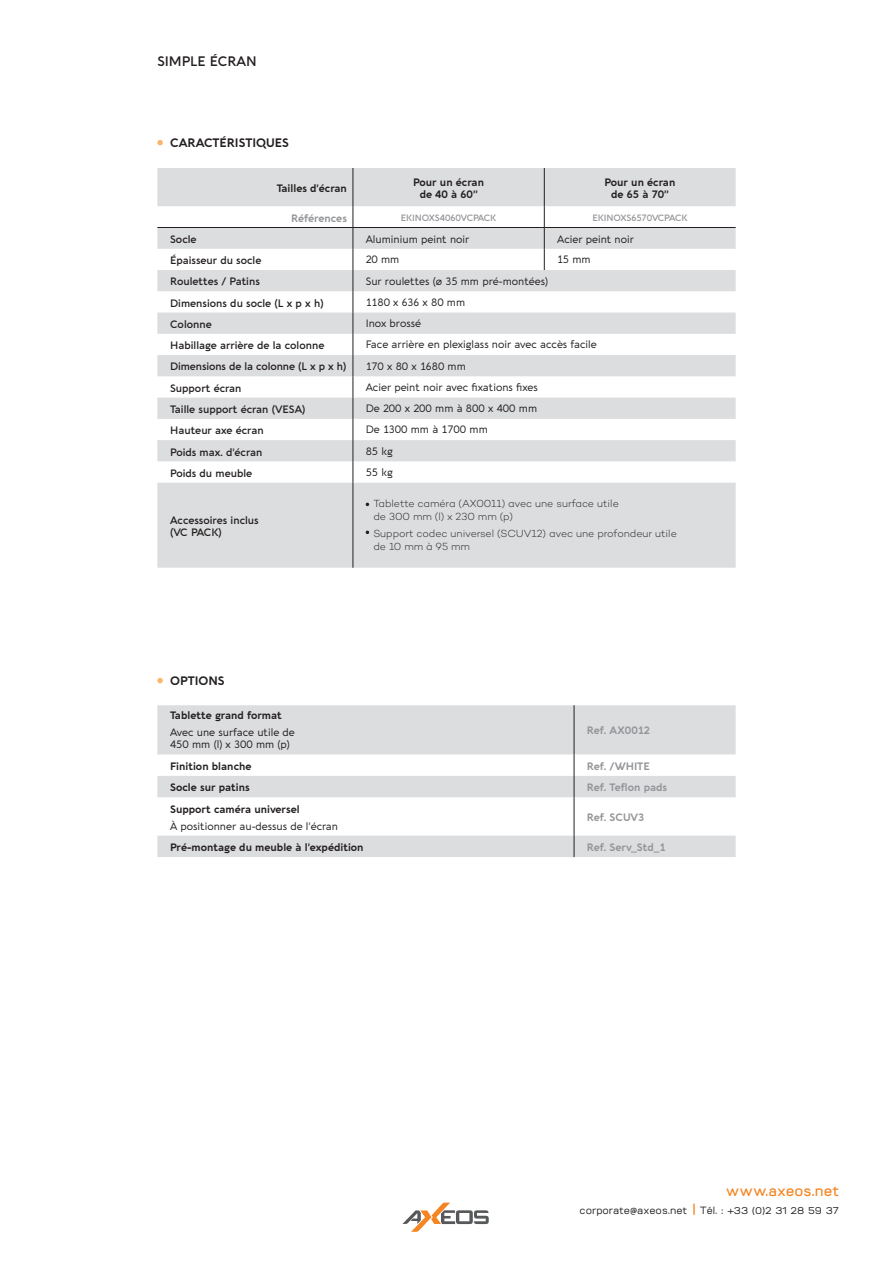
<style>
.page{position:relative;width:893px;height:1263px;background:#fff}
.page>*{position:absolute;margin:0;border:0;box-sizing:border-box;transform-origin:0 0}
.t1{font:600 15px "Vitro";color:#f48522}
.t2{font:600 13.5px "Aquawax Pro";color:#231f20}
.t3{font:700 12px "Aquawax Pro";color:#231f20}
.t4{font:10.5px/12.6px "Aquawax Pro";color:#231f20}
.t5{font:600 10.5px/12.6px "Aquawax Pro";color:#231f20}
.t6{font:700 10.5px/12.6px "Aquawax Pro";color:#231f20;text-align:center}
.t7{font:300 10.5px/12.6px "Campton";letter-spacing:-.005em;color:#231f20}
.t8{font:700 10.5px "Aquawax Pro";color:#939598}
.t9{font:500 10.5px "Vitro";color:#231f20}
.t10{font:600 9px "Aquawax Pro";letter-spacing:-.01em;color:#939598}
.s1{font-weight:600;font-size:15px;color:#f48522}
</style>
<div class="page">
<svg style="left:403px;top:1202px;width:86px;height:30px"></svg>
<svg style="left:157px;top:140px;width:6px;height:5px"></svg>
<svg style="left:157px;top:678px;width:6px;height:5px"></svg>
<svg style="left:157px;top:168px;width:579px;height:400px;fill:#dcdddf"></svg>
<hr style="left:353px;top:168px;width:1px;height:38px;background:#231f20">
<svg style="left:353px;top:206px;width:1px;height:277px"></svg>
<hr style="left:353px;top:483px;width:1px;height:85px;background:#231f20">
<hr style="left:157px;top:227px;width:196px;height:1px;background:#231f20">
<hr style="left:544px;top:168px;width:1px;height:38px;background:#231f20">
<svg style="left:544px;top:206px;width:1px;height:64px"></svg>
<hr style="left:353px;top:227px;width:191px;height:1px;background:#231f20">
<hr style="left:544px;top:227px;width:192px;height:1px;background:#231f20">
<svg style="left:157px;top:705px;width:579px;height:152px;fill:#dcdddf"></svg>
<hr style="left:574px;top:705px;width:1px;height:49px;background:#231f20">
<svg style="left:574px;top:754px;width:1px;height:43px"></svg>
<hr style="left:574px;top:797px;width:1px;height:39px;background:#231f20">
<svg style="left:574px;top:836px;width:1px;height:21px"></svg>
<p class="t2" style="left:157px;top:54px;width:101px">SIMPLE ÉCRAN</p>
<p class="t3" style="left:170px;top:136px;width:120px">CARACTÉRISTIQUES</p>
<p class="t6" style="left:277px;top:182px;width:72px">Tailles d’écran</p>
<p class="t6" style="left:413px;top:176px;width:72px">Pour un écran de 40 à 60’’</p>
<p class="t6" style="left:605px;top:176px;width:72px">Pour un écran de 65 à 70’’</p>
<p class="t8" style="left:291px;top:212px;width:57px">Références</p>
<p class="t10" style="left:401px;top:213px;width:97px">EKINOXS4060VCPACK</p>
<p class="t10" style="left:592px;top:213px;width:97px">EKINOXS6570VCPACK</p>
<p class="t5" style="left:170px;top:233px;width:28px">Socle</p>
<p class="t4" style="left:366px;top:233px;width:105px">Aluminium peint noir</p>
<p class="t4" style="left:557px;top:233px;width:78px">Acier peint noir</p>
<p class="t5" style="left:170px;top:254px;width:93px">Épaisseur du socle</p>
<p class="t4" style="left:366px;top:253px;width:35px">20 mm</p>
<p class="t4" style="left:557px;top:253px;width:35px">15 mm</p>
<p class="t5" style="left:170px;top:275px;width:91px">Roulettes / Patins</p>
<p class="t4" style="left:366px;top:275px;width:184px">Sur roulettes (ø 35 mm pré-montées)</p>
<p class="t5" style="left:170px;top:297px;width:155px">Dimensions du socle (L x p x h)</p>
<p class="t4" style="left:366px;top:296px;width:101px">1180 x 636 x 80 mm</p>
<p class="t5" style="left:170px;top:318px;width:43px">Colonne</p>
<p class="t4" style="left:366px;top:317px;width:57px">Inox brossé</p>
<p class="t5" style="left:170px;top:339px;width:156px">Habillage arrière de la colonne</p>
<p class="t4" style="left:366px;top:338px;width:233px">Face arrière en plexiglass noir avec accès facile</p>
<p class="t5" style="left:170px;top:361px;width:178px">Dimensions de la colonne (L x p x h)</p>
<p class="t4" style="left:366px;top:360px;width:102px">170 x 80 x 1680 mm</p>
<p class="t5" style="left:170px;top:382px;width:73px">Support écran</p>
<p class="t4" style="left:366px;top:381px;width:174px">Acier peint noir avec fixations fixes</p>
<p class="t5" style="left:170px;top:403px;width:137px">Taille support écran (VESA)</p>
<p class="t4" style="left:366px;top:402px;width:173px">De 200 x 200 mm à 800 x 400 mm</p>
<p class="t5" style="left:170px;top:424px;width:95px">Hauteur axe écran</p>
<p class="t4" style="left:366px;top:423px;width:124px">De 1300 mm à 1700 mm</p>
<p class="t5" style="left:170px;top:446px;width:94px">Poids max. d’écran</p>
<p class="t4" style="left:366px;top:445px;width:28px">85 kg</p>
<p class="t5" style="left:170px;top:467px;width:84px">Poids du meuble</p>
<p class="t4" style="left:366px;top:466px;width:28px">55 kg</p>
<p class="t5" style="left:170px;top:514px;width:90px">Accessoires inclus (VC PACK)</p>
<p class="t7" style="left:373px;top:499px;width:247px">Tablette caméra (AX0011) avec une surface utile de 300 mm (l) x 230 mm (p)</p>
<p class="t7" style="left:373px;top:528px;width:305px">Support codec universel (SCUV12) avec une profondeur utile de 10 mm à 95 mm</p>
<p class="t3" style="left:170px;top:674px;width:56px">OPTIONS</p>
<p class="t6" style="left:170px;top:709px;width:113px">Tablette grand format</p>
<p class="t4" style="left:170px;top:726px;width:126px">Avec une surface utile de<br>450 mm (l) x 300 mm (p)</p>
<p class="t8" style="left:587px;top:724px;width:65px">Ref. AX0012</p>
<p class="t6" style="left:170px;top:760px;width:83px">Finition blanche</p>
<p class="t8" style="left:587px;top:760px;width:64px">Ref. /WHITE</p>
<p class="t6" style="left:170px;top:781px;width:81px">Socle sur patins</p>
<p class="t8" style="left:587px;top:782px;width:82px">Ref. Teflon pads</p>
<p class="t6" style="left:170px;top:803px;width:131px">Support caméra universel</p>
<p class="t4" style="left:170px;top:820px;width:170px">À positionner au-dessus de l’écran</p>
<p class="t8" style="left:587px;top:812px;width:59px">Ref. SCUV3</p>
<p class="t6" style="left:170px;top:841px;width:195px">Pré-montage du meuble à l’expédition</p>
<p class="t8" style="left:587px;top:842px;width:80px">Ref. Serv_Std_1</p>
<h1 class="t1" style="left:726px;top:1182px;width:115px">www.axeos.net</h1>
<p class="t9" style="left:580px;top:1206px;width:261px">corporate@axeos.net <span class="s1">|</span> Tél. : +33 (0)2 31 28 59 37</p>
</div>
